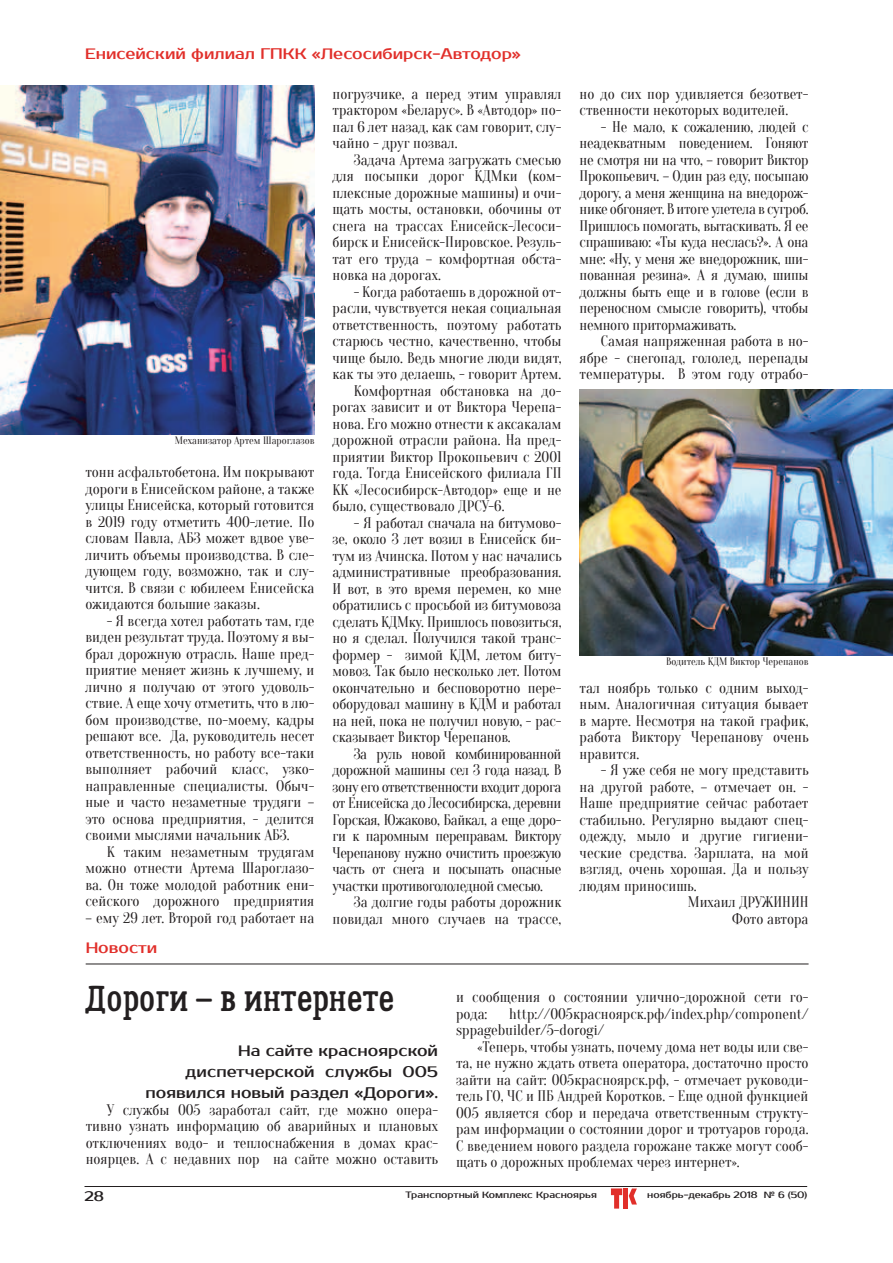
<style>
.page{position:relative;width:893px;height:1263px;background:#fff}
.page>*{position:absolute;margin:0;border:0;box-sizing:border-box;transform-origin:0 0}
.t1{font:36px "Lumberjack";color:#231f20}
.t2{font:15px/16.5px "Oranienbaum";color:#231f20;text-align:justify}
.t3{font:15px/21px "Prosto";color:#231f20;text-align:right}
.t4{font:15px "Prosto";color:#e12f2a}
.t5{font:13.5px "Prosto";color:#231f20}
.t6{font:10.5px "Oranienbaum";color:#231f20}
.t7{font:9px "Prosto";color:#231f20}
</style>
<div class="page">
<hr style="left:85px;top:1186px;width:722px;height:1px;background:#231f20">
<svg style="left:611px;top:1188px;width:11px;height:20px"></svg>
<div style="left:623px;top:1188px;width:5px;height:20px;background:#e12f2a"></div>
<svg style="left:629px;top:1188px;width:8px;height:16px"></svg>
<img style="left:0;top:86px;width:314px;height:349px">
<hr style="left:86px;top:963px;width:723px;height:1px;background:#231f20">
<img style="left:580px;top:390px;width:312px;height:266px">
<p class="t4" style="left:85px;top:45px;width:437px">Енисейский филиал ГПКК «Лесосибирск-Автодор»</p>
<p class="t6" style="left:175px;top:435px;width:141px">Механизатор Артем Шароглазов</p>
<p class="t2" style="left:85px;top:464px;width:230px">тонн асфальтобетона. Им покрывают дороги в Енисейском районе, а также улицы Енисейска, который готовится в 2019 году отметить 400-летие. По словам Павла, АБЗ может вдвое уве&shy;личить объемы производства. В сле&shy;дующем году, возможно, так и слу&shy;чится. В связи с юбилеем Енисейска ожидаются большие заказы.</p>
<p class="t2" style="left:85px;top:613px;width:230px;text-indent:21px">- Я всегда хотел работать там, где виден результат труда. Поэтому я вы&shy;брал дорожную отрасль. Наше пред&shy;приятие меняет жизнь к лучшему, и лично я получаю от этого удоволь&shy;ствие. А еще хочу отметить, что в лю&shy;бом производстве, по-моему, кадры решают все. Да, руководитель несет ответственность, но работу все-таки выполняет рабочий класс, узко&shy;направленные специалисты. Обыч&shy;ные и часто незаметные трудяги – это основа предприятия, - делится своими мыслями начальник АБЗ.</p>
<p class="t2" style="left:85px;top:844px;width:230px;text-indent:21px">К таким незаметным трудягам можно отнести Артема Шароглазо&shy;ва. Он тоже молодой работник ени&shy;сейского дорожного предприятия</p>
<p class="t2" style="left:85px;top:910px;width:230px">– ему 29 лет. Второй год работает на</p>
<p class="t4" style="left:86px;top:939px;width:73px">Новости</p>
<p class="t2" style="left:333px;top:86px;width:230px">погрузчике, а перед этим управлял трактором «Беларус». В «Автодор» по&shy;пал 6 лет назад, как сам говорит, слу&shy;чайно - друг позвал.</p>
<p class="t2" style="left:333px;top:152px;width:230px;text-indent:21px">Задача Артема загружать смесью для посыпки дорог КДМки (ком&shy;плексные дорожные машины) и очи&shy;щать мосты, остановки, обочины от снега на трассах Енисейск-Лесоси&shy;бирск и Енисейск-Пировское. Резуль&shy;тат его труда – комфортная обста&shy;новка на дорогах.</p>
<p class="t2" style="left:354px;top:284px;width:209px">- Когда работаешь в дорожной от-</p>
<p class="t2" style="left:333px;top:300px;width:230px">расли, чувствуется некая социальная</p>
<p class="t2" style="left:333px;top:317px;width:230px">ответственность, поэтому работать</p>
<p class="t2" style="left:333px;top:333px;width:230px">старюсь честно, качественно, чтобы</p>
<p class="t2" style="left:333px;top:350px;width:230px">чище было. Ведь многие люди видят,</p>
<p class="t2" style="left:333px;top:366px;width:230px">как ты это делаешь, - говорит Артем.</p>
<p class="t2" style="left:354px;top:383px;width:209px">Комфортная обстановка на до-</p>
<p class="t2" style="left:333px;top:399px;width:230px">рогах зависит и от Виктора Черепа-</p>
<p class="t2" style="left:333px;top:416px;width:230px">нова. Его можно отнести к аксакалам</p>
<p class="t2" style="left:333px;top:432px;width:230px">дорожной отрасли района. На пред-</p>
<p class="t2" style="left:333px;top:449px;width:230px">приятии Виктор Прокопьевич с 2001</p>
<p class="t2" style="left:333px;top:465px;width:230px">года. Тогда Енисейского филиала ГП</p>
<p class="t2" style="left:333px;top:482px;width:230px">КК «Лесосибирск-Автодор» еще и не</p>
<p class="t2" style="left:333px;top:498px;width:174px">было, существовало ДРСУ-6.</p>
<p class="t2" style="left:333px;top:515px;width:230px;text-indent:21px">- Я работал сначала на битумово&shy;зе, около 3 лет возил в Енисейск би&shy;тум из Ачинска. Потом у нас начались административные преобразования.<br>И вот, в это время перемен, ко мне обратились с просьбой из битумовоза сделать КДМку. Пришлось повозиться, но я сделал. Получился такой транс&shy;формер - зимой КДМ, летом биту&shy;мовоз. Так было несколько лет. Потом окончательно и бесповоротно пере&shy;оборудовал машину в КДМ и работал на ней, пока не получил новую, - рас&shy;сказывает Виктор Черепанов.</p>
<p class="t2" style="left:333px;top:746px;width:230px;text-indent:21px">За руль новой комбинированной дорожной машины сел 3 года назад. В зону его ответственности входит дорога от Енисейска до Лесосибирска, деревни Горская, Южаково, Байкал, а еще доро&shy;ги к паромным переправам. Виктору Черепанову нужно очистить проезжую часть от снега и посыпать опасные участки противогололедной смесью.</p>
<p class="t2" style="left:333px;top:894px;width:230px;text-align:right">За долгие годы работы дорожник повидал много случаев на трассе,</p>
<p class="t2" style="left:580px;top:86px;width:230px">но до сих пор удивляется безответ&shy;ственности некоторых водителей.</p>
<p class="t2" style="left:580px;top:119px;width:230px;text-indent:21px">- Не мало, к сожалению, людей с неадекватным поведением. Гоняют не смотря ни на что, – говорит Виктор Прокопьевич. – Один раз еду, посыпаю дорогу, а меня женщина на внедорож&shy;нике обгоняет. В итоге улетела в сугроб.<br>Пришлось помогать, вытаскивать. Я ее спрашиваю: «Ты куда неслась?». А она мне: «Ну, у меня же внедорожник, ши&shy;пованная резина». А я думаю, шипы должны быть еще и в голове (если в переносном смысле говорить), чтобы немного притормаживать.</p>
<p class="t2" style="left:580px;top:333px;width:230px;text-indent:21px">Самая напряженная работа в но&shy;ябре - снегопад, гололед, перепады температуры. В этом году отрабо-</p>
<p class="t6" style="left:666px;top:656px;width:144px">Водитель КДМ Виктор Черепанов</p>
<p class="t2" style="left:580px;top:680px;width:230px">тал ноябрь только с одним выход&shy;ным. Аналогичная ситуация бывает в марте. Несмотря на такой график, работа Виктору Черепанову очень нравится.</p>
<p class="t2" style="left:601px;top:762px;width:209px">- Я уже себя не могу представить</p>
<p class="t2" style="left:580px;top:779px;width:230px">на другой работе, – отмечает он. -</p>
<p class="t2" style="left:580px;top:795px;width:230px">Наше предприятие сейчас работает</p>
<p class="t2" style="left:580px;top:812px;width:230px">стабильно. Регулярно выдают спец-</p>
<p class="t2" style="left:580px;top:828px;width:230px">одежду, мыло и другие гигиени-</p>
<p class="t2" style="left:580px;top:845px;width:230px">ческие средства. Зарплата, на мой</p>
<p class="t2" style="left:580px;top:861px;width:230px">взгляд, очень хорошая. Да и пользу</p>
<p class="t2" style="left:580px;top:878px;width:119px">людям приносишь.</p>
<p class="t2" style="left:688px;top:894px;width:122px">Михаил ДРУЖИНИН</p>
<p class="t2" style="left:732px;top:911px;width:78px">Фото автора</p>
<h1 class="t1" style="left:85px;top:976px;width:310px">Дороги – в интернете</h1>
<p class="t3" style="left:146px;top:1041px;width:294px">На сайте красноярской диспетчерской службы 005 появился новый раздел «Дороги».</p>
<p class="t2" style="left:86px;top:1102px;width:354px;text-indent:21px">У службы 005 заработал сайт, где можно опера&shy;тивно узнать информацию об аварийных и плановых отключениях водо- и теплоснабжения в домах крас&shy;ноярцев. А с недавних пор на сайте можно оставить</p>
<p class="t2" style="left:456px;top:989px;width:354px">и сообщения о состоянии улично-дорожной сети го&shy;рода:</p>
<p class="t2" style="left:456px;top:1005px;width:354px;text-indent:53px">http://005красноярск.рф/index.php/component/ sppagebuilder/5-dorogi/</p>
<p class="t2" style="left:456px;top:1038px;width:354px;text-indent:21px">«Теперь, чтобы узнать, почему дома нет воды или све&shy;та, не нужно ждать ответа оператора, достаточно просто зайти на сайт: 005красноярск.рф, - отмечает руководи&shy;тель ГО, ЧС и ПБ Андрей Коротков. - Еще одной функцией 005 является сбор и передача ответственным структу&shy;рам информации о состоянии дорог и тротуаров города.<br>С введением нового раздела горожане также могут сооб&shy;щать о дорожных проблемах через интернет».</p>
<p class="t5" style="left:85px;top:1188px;width:21px">28</p>
<p class="t7" style="left:405px;top:1190px;width:193px">Транспортный Комплекс Красноярья</p>
<p class="t7" style="left:647px;top:1190px;width:162px">ноябрь-декабрь 2018 № 6 (50)</p>
</div>
